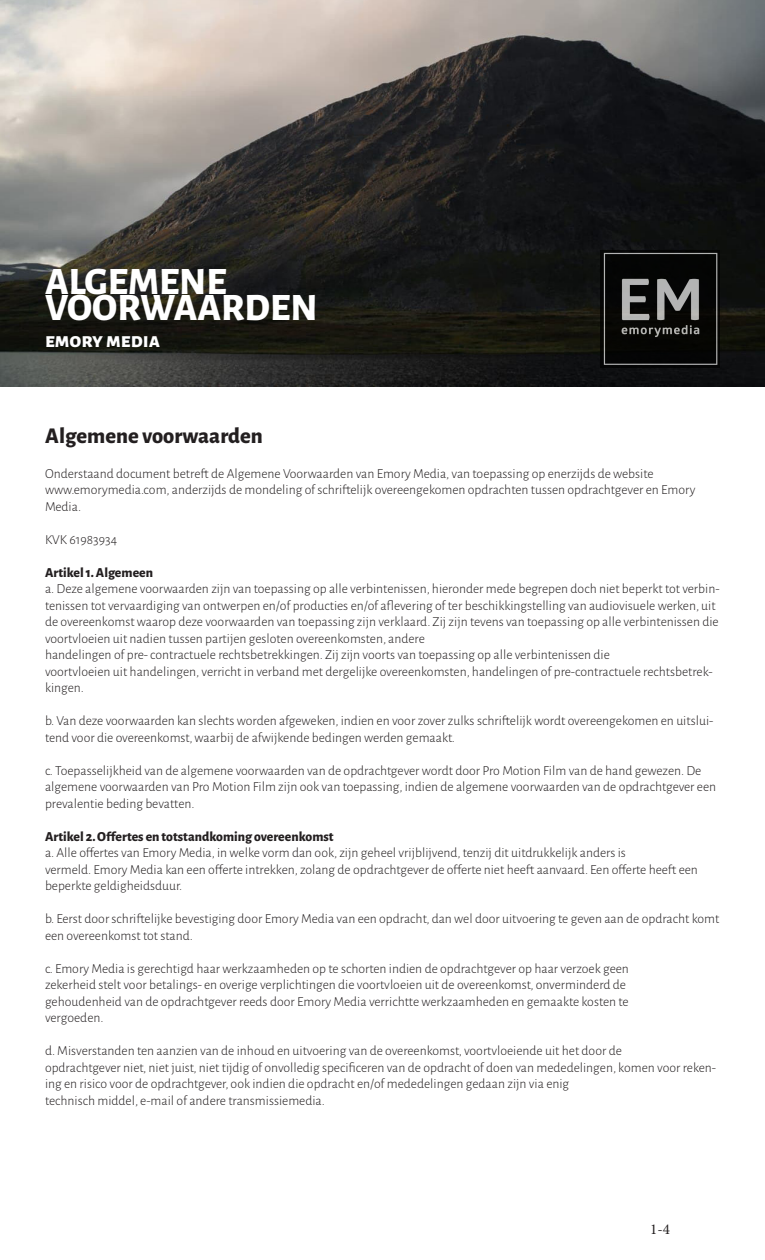
<style>
.page{position:relative;width:765px;height:1260px;background:#fff}
.page>*{position:absolute;margin:0;border:0;box-sizing:border-box;transform-origin:0 0}
.t1{font:800 38.75px "Alegreya Sans SC";color:#fff}
.t2{font:800 22.5px "Alegreya Sans";color:#231f20}
.t3{font:800 21.25px "Alegreya Sans SC";color:#fff}
.t4{font:15px "Minion Pro";color:#231f20}
.t5{font:300 13.75px/16.5px "Alegreya Sans";color:#231f20}
.t6{font:800 13.75px "Alegreya Sans";color:#231f20}
</style>
<div class="page">
<img style="left:0;top:0;width:765px;height:387px">
<img style="left:601px;top:251px;width:119px;height:117px">
<p class="t1" style="left:45px;top:252px;width:183px">ALGEMENE</p>
<p class="t1" style="left:45px;top:279px;width:274px">VOORWAARDEN</p>
<p class="t3" style="left:45px;top:324px;width:117px">emory media</p>
<p class="t2" style="left:45px;top:419px;width:219px">Algemene voorwaarden</p>
<p class="t5" style="left:45px;top:465px;width:652px">Onderstaand document betreft de Algemene Voorwaarden van Emory Media, van toepassing op enerzijds de website www.emorymedia.com, anderzijds de mondeling of schriftelijk overeengekomen opdrachten tussen opdrachtgever en Emory<br>Media.</p>
<p class="t5" style="left:45px;top:531px;width:74px">KVK 61983934</p>
<p class="t6" style="left:45px;top:562px;width:110px">Artikel 1. Algemeen</p>
<p class="t5" style="left:45px;top:580px;width:676px">a. Deze algemene voorwaarden zijn van toepassing op alle verbintenissen, hieronder mede begrepen doch niet beperkt tot verbin&shy;tenissen tot vervaardiging van ontwerpen en/of producties en/of aflevering of ter beschikkingstelling van audiovisuele werken, uit de overeenkomst waarop deze voorwaarden van toepassing zijn verklaard. Zij zijn tevens van toepassing op alle verbintenissen die voortvloeien uit nadien tussen partijen gesloten overeenkomsten, andere<br>handelingen of pre- contractuele rechtsbetrekkingen. Zij zijn voorts van toepassing op alle verbintenissen die<br>voortvloeien uit handelingen, verricht in verband met dergelijke overeenkomsten, handelingen of pre-contractuele rechtsbetrek&shy;kingen.</p>
<p class="t5" style="left:45px;top:712px;width:670px">b. Van deze voorwaarden kan slechts worden afgeweken, indien en voor zover zulks schriftelijk wordt overeengekomen en uitslui&shy;tend voor die overeenkomst, waarbij de afwijkende bedingen werden gemaakt.</p>
<p class="t5" style="left:45px;top:762px;width:673px">c. Toepasselijkheid van de algemene voorwaarden van de opdrachtgever wordt door Pro Motion Film van de hand gewezen. De algemene voorwaarden van Pro Motion Film zijn ook van toepassing, indien de algemene voorwaarden van de opdrachtgever een prevalentie beding bevatten.</p>
<p class="t6" style="left:45px;top:826px;width:290px">Artikel 2. Offertes en totstandkoming overeenkomst</p>
<p class="t5" style="left:45px;top:844px;width:582px">a. Alle offertes van Emory Media, in welke vorm dan ook, zijn geheel vrijblijvend, tenzij dit uitdrukkelijk anders is</p>
<p class="t5" style="left:45px;top:861px;width:654px">vermeld. Emory Media kan een offerte intrekken, zolang de opdrachtgever de offerte niet heeft aanvaard. Een offerte heeft een beperkte geldigheidsduur.</p>
<p class="t5" style="left:45px;top:910px;width:676px">b. Eerst door schriftelijke bevestiging door Emory Media van een opdracht, dan wel door uitvoering te geven aan de opdracht komt een overeenkomst tot stand.</p>
<p class="t5" style="left:45px;top:960px;width:585px">c. Emory Media is gerechtigd haar werkzaamheden op te schorten indien de opdrachtgever op haar verzoek geen</p>
<p class="t5" style="left:45px;top:976px;width:583px">zekerheid stelt voor betalings- en overige verplichtingen die voortvloeien uit de overeenkomst, onverminderd de</p>
<p class="t5" style="left:45px;top:993px;width:585px">gehoudenheid van de opdrachtgever reeds door Emory Media verrichtte werkzaamheden en gemaakte kosten te</p>
<p class="t5" style="left:45px;top:1009px;width:60px">vergoeden.</p>
<p class="t5" style="left:45px;top:1042px;width:578px">d. Misverstanden ten aanzien van de inhoud en uitvoering van de overeenkomst, voortvloeiende uit het door de</p>
<p class="t5" style="left:45px;top:1059px;width:673px">opdrachtgever niet, niet juist, niet tijdig of onvolledig specificeren van de opdracht of doen van mededelingen, komen voor reken&shy;ing en risico voor de opdrachtgever, ook indien die opdracht en/of mededelingen gedaan zijn via enig</p>
<p class="t5" style="left:45px;top:1092px;width:281px">technisch middel, e-mail of andere transmissiemedia.</p>
<p class="t4" style="left:650px;top:1220px;width:21px">1-4</p>
</div>
